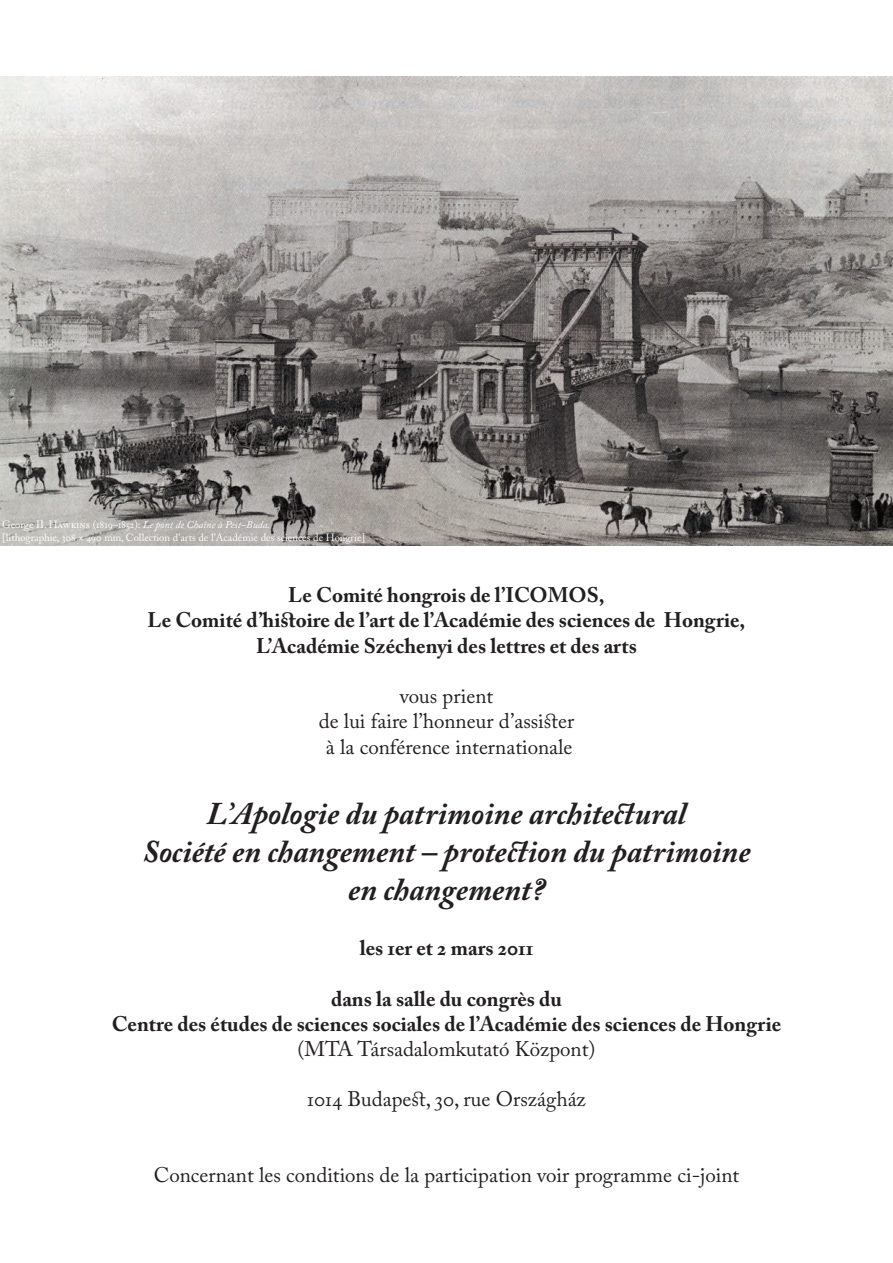
<style>
.page{position:relative;width:893px;height:1263px;background:#fff}
.page>*{position:absolute;margin:0;border:0;box-sizing:border-box;transform-origin:0 0}
.t1{font:italic 700 31.5px/37.8px "Adobe Caslon Pro";color:#231f20;text-align:center}
.t2{font:700 21px/25.2px "Adobe Caslon Pro";color:#231f20;text-align:center}
.t3{font:21px/25.2px "Adobe Caslon Pro";color:#231f20;text-align:center}
.t4{font:10.5px/12.6px "Adobe Caslon Pro";color:#fff}
.s1{font-style:italic}
</style>
<div class="page">
<img style="left:0;top:77px;width:893px;height:468px">
<p class="t4" style="left:2px;top:519px;width:365px">George II. Hawkins (1819–1852): <span class="s1">Le pont de Chaîne à Pest–Buda.<br></span>[lithographie, 308 × 490 mm, Collection d’arts de l’Académie des sciences de Hongrie]</p>
<p class="t2" style="left:148px;top:585px;width:599px">Le Comité hongrois de l’ICOMOS,<br>Le Comité d’histoire de l’art de l’Académie des sciences de Hongrie,<br>L’Académie Széchenyi des lettres et des arts</p>
<p class="t3" style="left:319px;top:686px;width:257px">vous prient<br>de lui faire l’honneur d’assister à la conférence internationale</p>
<h1 class="t1" style="left:142px;top:799px;width:610px">L’Apologie du patrimoine architectural<br>Société en changement – protection du patrimoine en changement?</h1>
<p class="t2" style="left:360px;top:938px;width:175px">les 1er et 2 mars 2011</p>
<p class="t2" style="left:112px;top:988px;width:671px">dans la salle du congrès du<br>Centre des études de sciences sociales de l’Académie des sciences de Hongrie</p>
<p class="t3" style="left:298px;top:1039px;width:299px">(MTA Társadalomkutató Központ)</p>
<p class="t3" style="left:307px;top:1089px;width:280px">1014 Budapest, 30, rue Országház</p>
<p class="t3" style="left:154px;top:1165px;width:587px">Concernant les conditions de la participation voir programme ci-joint</p>
</div>
